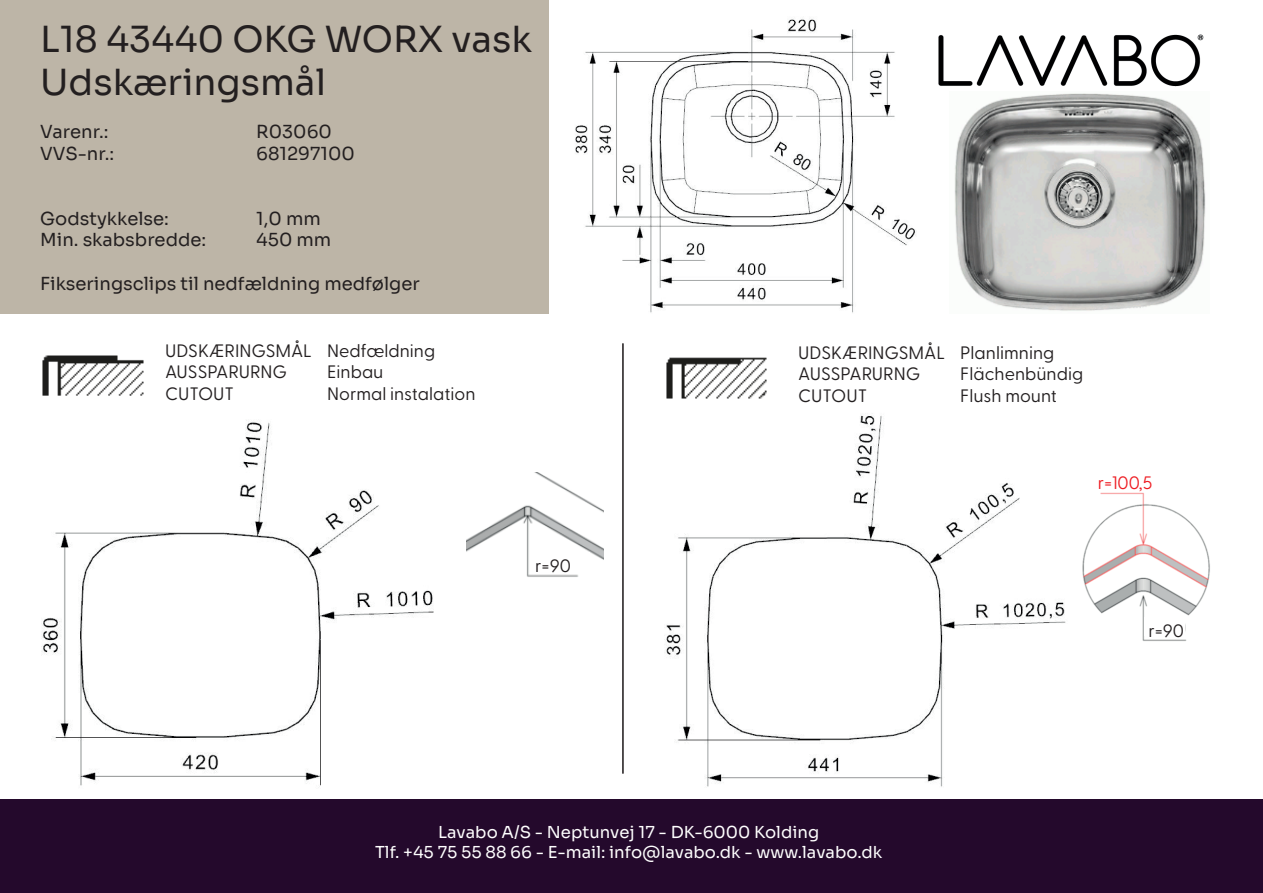
<style>
.page{position:relative;width:1263px;height:893px;background:#fff}
.page>*{position:absolute;margin:0;border:0;box-sizing:border-box;transform-origin:0 0}
.t1{font:36px/43.2px "Sora";color:#231f20}
.t2{font:18px/21.6px "Greycliff CF";color:#231f20}
.t3{font:18px "Sora";color:#231f20}
.t4{font:18px "Greycliff CF";color:#ee1d23}
.t5{font:16.5px/19.8px "Sora";color:#fff;text-align:center}
</style>
<div class="page">
<div style="left:0;top:800px;width:1263px;height:93px;background:#24092c"></div>
<div style="left:0;top:0;width:548px;height:313px;background:#bdb5a7"></div>
<hr style="left:622px;top:343px;width:2px;height:431px;background:#231f20">
<img style="left:467px;top:472px;width:137px;height:105px">
<div style="left:534px;top:549px;width:40px;height:24px;background:#fff"></div>
<div style="left:563px;top:552px;width:27px;height:19px;background:#fff"></div>
<img style="left:1082px;top:492px;width:128px;height:149px">
<div style="left:1144px;top:617px;width:41px;height:19px;background:#fff"></div>
<img style="left:42px;top:355px;width:102px;height:41px">
<img style="left:666px;top:357px;width:101px;height:42px">
<img style="left:954px;top:93px;width:252px;height:218px">
<img style="left:575px;top:19px;width:341px;height:294px">
<img style="left:42px;top:420px;width:392px;height:367px">
<img style="left:666px;top:415px;width:400px;height:372px">
<div style="left:1028px;top:774px;width:116px;height:20px;background:#fff"></div>
<img style="left:938px;top:34px;width:266px;height:53px">
<h1 class="t1" style="left:40px;top:14px;width:493px">L18 43440 OKG WORX vask<br>Udskæringsmål</h1>
<p class="t3" style="left:40px;top:117px;width:70px">Varenr.:</p>
<p class="t3" style="left:256px;top:117px;width:77px">R03060</p>
<p class="t3" style="left:40px;top:139px;width:75px">VVS-nr.:</p>
<p class="t3" style="left:256px;top:139px;width:100px">681297100</p>
<p class="t3" style="left:40px;top:203px;width:130px">Godstykkelse:</p>
<p class="t3" style="left:256px;top:203px;width:66px">1,0 mm</p>
<p class="t3" style="left:40px;top:225px;width:167px">Min. skabsbredde:</p>
<p class="t3" style="left:256px;top:225px;width:77px">450 mm</p>
<p class="t3" style="left:40px;top:268px;width:381px">Fikseringsclips til nedfældning medfølger</p>
<p class="t2" style="left:165px;top:338px;width:272px">UDSKÆRINGSMÅL Nedfældning<br>AUSSPARURNG</p>
<p class="t2" style="left:327px;top:360px;width:58px">Einbau</p>
<p class="t2" style="left:165px;top:381px;width:71px">CUTOUT</p>
<p class="t2" style="left:327px;top:381px;width:150px">Normal instalation</p>
<p class="t2" style="left:535px;top:553px;width:37px">r=90</p>
<p class="t2" style="left:798px;top:340px;width:258px">UDSKÆRINGSMÅL Planlimning<br>AUSSPARURNG</p>
<p class="t2" style="left:960px;top:362px;width:124px">Flächenbündig</p>
<p class="t2" style="left:798px;top:383px;width:71px">CUTOUT</p>
<p class="t2" style="left:960px;top:383px;width:98px">Flush mount</p>
<p class="t4" style="left:1098px;top:469px;width:56px">r=100,5</p>
<p class="t2" style="left:1148px;top:618px;width:37px">r=90</p>
<p class="t5" style="left:375px;top:821px;width:509px">Lavabo A/S - Neptunvej 17 - DK-6000 Kolding<br>Tlf. +45 75 55 88 66 - E-mail: info@lavabo.dk - www.lavabo.dk</p>
</div>
